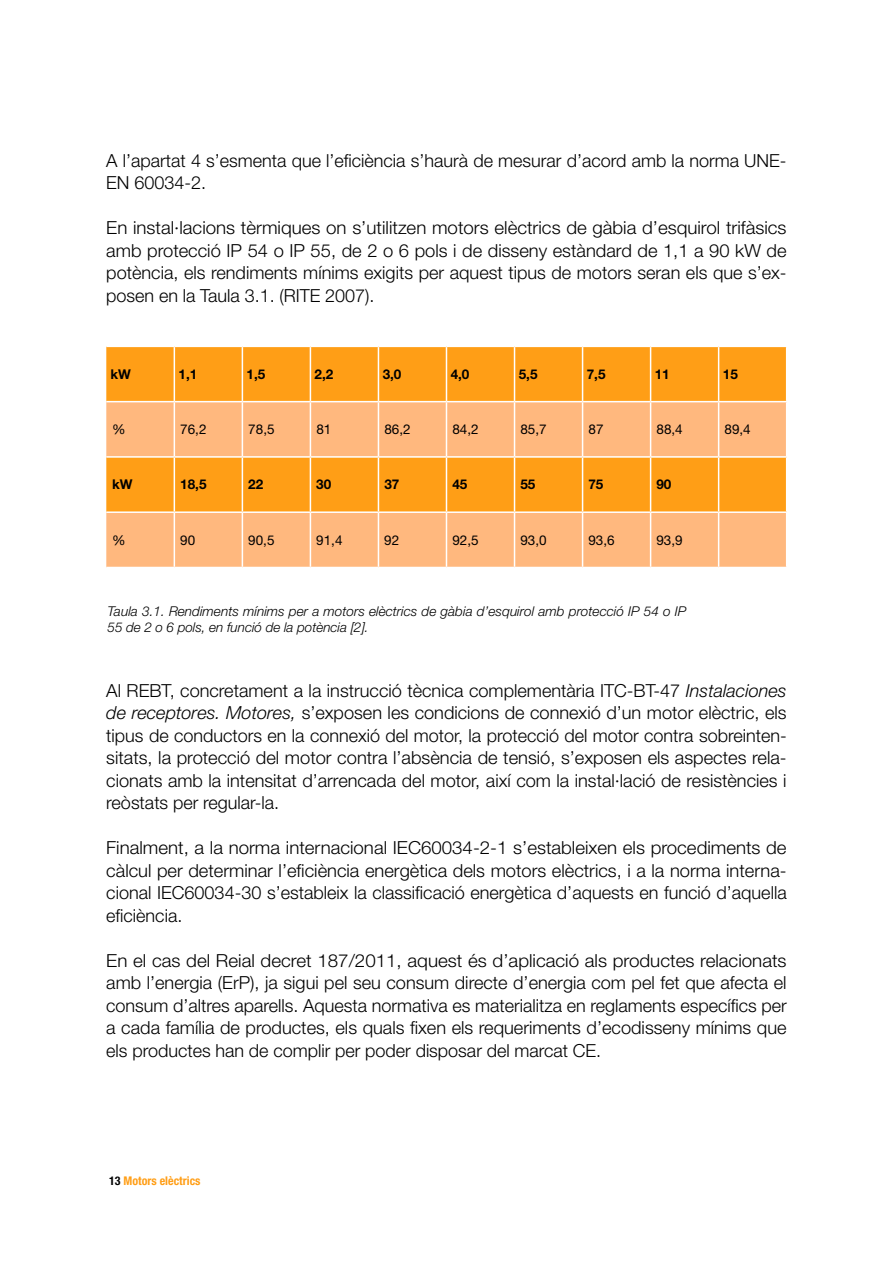
<style>
.page{position:relative;width:893px;height:1263px;background:#fff}
.page>*{position:absolute;margin:0;border:0;box-sizing:border-box;transform-origin:0 0}
.t1{font:300 18px/22.5px "Helvetica Neue LT Std";color:#000;text-align:justify;scale:1.04 1}
.t2{font:300 18px/22.5px "Helvetica Neue LT Std";color:#000}
.t3{font:italic 300 13.5px/16.5px "Helvetica Neue LT Std";color:#000}
.t4{font:13.5px "Helvetica Neue LT Std";color:#000}
.t5{font:700 13.5px "Helvetica Neue LT Std";color:#000}
.t6{font:700 condensed 12px "Helvetica Neue LT Std";color:#ff9e16}
.s1{font-style:italic}
.s2{color:#000}
</style>
<div class="page">
<div style="left:106px;top:347px;width:680px;height:54px;background:#ff9e16"></div>
<svg style="left:106px;top:402px;width:680px;height:165px;background:#ffb05d"></svg>
<hr style="left:174px;top:347px;width:1px;height:54px;background:#fff">
<hr style="left:242px;top:347px;width:1px;height:54px;background:#fff">
<hr style="left:310px;top:347px;width:1px;height:54px;background:#fff">
<hr style="left:378px;top:347px;width:1px;height:54px;background:#fff">
<hr style="left:446px;top:347px;width:1px;height:54px;background:#fff">
<hr style="left:514px;top:347px;width:1px;height:54px;background:#fff">
<hr style="left:582px;top:347px;width:1px;height:54px;background:#fff">
<hr style="left:650px;top:347px;width:1px;height:54px;background:#fff">
<hr style="left:718px;top:347px;width:1px;height:54px;background:#fff">
<hr style="left:174px;top:402px;width:1px;height:54px;background:#fff">
<hr style="left:242px;top:402px;width:1px;height:54px;background:#fff">
<hr style="left:310px;top:402px;width:1px;height:54px;background:#fff">
<hr style="left:378px;top:402px;width:1px;height:54px;background:#fff">
<hr style="left:446px;top:402px;width:1px;height:54px;background:#fff">
<hr style="left:514px;top:402px;width:1px;height:54px;background:#fff">
<hr style="left:582px;top:402px;width:1px;height:54px;background:#fff">
<hr style="left:650px;top:402px;width:1px;height:54px;background:#fff">
<hr style="left:718px;top:402px;width:1px;height:54px;background:#fff">
<hr style="left:106px;top:456px;width:68px;height:2px;background:#fff">
<hr style="left:174px;top:456px;width:68px;height:2px;background:#fff">
<hr style="left:174px;top:458px;width:1px;height:53px;background:#fff">
<hr style="left:242px;top:456px;width:68px;height:2px;background:#fff">
<hr style="left:242px;top:458px;width:1px;height:53px;background:#fff">
<hr style="left:310px;top:456px;width:68px;height:2px;background:#fff">
<hr style="left:310px;top:458px;width:1px;height:53px;background:#fff">
<hr style="left:378px;top:456px;width:68px;height:2px;background:#fff">
<hr style="left:378px;top:458px;width:1px;height:53px;background:#fff">
<hr style="left:446px;top:456px;width:68px;height:2px;background:#fff">
<hr style="left:446px;top:458px;width:1px;height:53px;background:#fff">
<hr style="left:514px;top:456px;width:69px;height:2px;background:#fff">
<hr style="left:514px;top:458px;width:1px;height:53px;background:#fff">
<hr style="left:583px;top:456px;width:68px;height:2px;background:#fff">
<hr style="left:582px;top:458px;width:1px;height:53px;background:#fff">
<hr style="left:651px;top:456px;width:68px;height:2px;background:#fff">
<hr style="left:650px;top:458px;width:1px;height:53px;background:#fff">
<hr style="left:719px;top:456px;width:68px;height:2px;background:#fff">
<hr style="left:718px;top:458px;width:1px;height:53px;background:#fff">
<hr style="left:106px;top:511px;width:68px;height:2px;background:#fff">
<hr style="left:174px;top:511px;width:68px;height:2px;background:#fff">
<hr style="left:174px;top:513px;width:1px;height:54px;background:#fff">
<hr style="left:242px;top:511px;width:68px;height:2px;background:#fff">
<hr style="left:242px;top:513px;width:1px;height:54px;background:#fff">
<hr style="left:310px;top:511px;width:68px;height:2px;background:#fff">
<hr style="left:310px;top:513px;width:1px;height:54px;background:#fff">
<hr style="left:378px;top:511px;width:68px;height:2px;background:#fff">
<hr style="left:378px;top:513px;width:1px;height:54px;background:#fff">
<hr style="left:446px;top:511px;width:68px;height:2px;background:#fff">
<hr style="left:446px;top:513px;width:1px;height:54px;background:#fff">
<hr style="left:514px;top:511px;width:69px;height:2px;background:#fff">
<hr style="left:514px;top:513px;width:1px;height:54px;background:#fff">
<hr style="left:583px;top:511px;width:68px;height:2px;background:#fff">
<hr style="left:582px;top:513px;width:1px;height:54px;background:#fff">
<hr style="left:651px;top:511px;width:68px;height:2px;background:#fff">
<hr style="left:650px;top:513px;width:1px;height:54px;background:#fff">
<hr style="left:719px;top:511px;width:68px;height:2px;background:#fff">
<hr style="left:718px;top:513px;width:1px;height:54px;background:#fff">
<p class="t2" style="left:106px;top:148px;width:682px">A l’apartat 4 s’esmenta que l’eficiència s’haurà de mesurar d’acord amb la norma UNE-<br>EN 60034-2.</p>
<p class="t1" style="left:106px;top:216px;width:656px">En instal·lacions tèrmiques on s’utilitzen motors elèctrics de gàbia d’esquirol trifàsics amb protecció IP 54 o IP 55, de 2 o 6 pols i de disseny estàndard de 1,1 a 90 kW de potència, els rendiments mínims exigits per aquest tipus de motors seran els que s’ex&shy;posen en la Taula 3.1. (RITE 2007).</p>
<p class="t5" style="left:111px;top:366px;width:22px">kW</p>
<p class="t5" style="left:179px;top:366px;width:20px">1,1</p>
<p class="t5" style="left:247px;top:366px;width:20px">1,5</p>
<p class="t5" style="left:315px;top:366px;width:20px">2,2</p>
<p class="t5" style="left:383px;top:366px;width:20px">3,0</p>
<p class="t5" style="left:451px;top:366px;width:20px">4,0</p>
<p class="t5" style="left:519px;top:366px;width:20px">5,5</p>
<p class="t5" style="left:587px;top:366px;width:20px">7,5</p>
<p class="t5" style="left:655px;top:366px;width:17px">11</p>
<p class="t5" style="left:723px;top:366px;width:17px">15</p>
<p class="t4" style="left:112px;top:421px;width:15px">%</p>
<p class="t4" style="left:180px;top:421px;width:28px">76,2</p>
<p class="t4" style="left:248px;top:421px;width:28px">78,5</p>
<p class="t4" style="left:316px;top:421px;width:17px">81</p>
<p class="t4" style="left:384px;top:421px;width:28px">86,2</p>
<p class="t4" style="left:452px;top:421px;width:28px">84,2</p>
<p class="t4" style="left:520px;top:421px;width:28px">85,7</p>
<p class="t4" style="left:588px;top:421px;width:17px">87</p>
<p class="t4" style="left:656px;top:421px;width:28px">88,4</p>
<p class="t4" style="left:724px;top:421px;width:28px">89,4</p>
<p class="t5" style="left:112px;top:476px;width:22px">kW</p>
<p class="t5" style="left:180px;top:476px;width:28px">18,5</p>
<p class="t5" style="left:248px;top:476px;width:17px">22</p>
<p class="t5" style="left:316px;top:476px;width:17px">30</p>
<p class="t5" style="left:384px;top:476px;width:17px">37</p>
<p class="t5" style="left:452px;top:476px;width:17px">45</p>
<p class="t5" style="left:520px;top:476px;width:17px">55</p>
<p class="t5" style="left:588px;top:476px;width:17px">75</p>
<p class="t5" style="left:656px;top:476px;width:17px">90</p>
<p class="t4" style="left:112px;top:532px;width:15px">%</p>
<p class="t4" style="left:180px;top:532px;width:17px">90</p>
<p class="t4" style="left:248px;top:532px;width:28px">90,5</p>
<p class="t4" style="left:316px;top:532px;width:28px">91,4</p>
<p class="t4" style="left:384px;top:532px;width:17px">92</p>
<p class="t4" style="left:452px;top:532px;width:28px">92,5</p>
<p class="t4" style="left:520px;top:532px;width:28px">93,0</p>
<p class="t4" style="left:588px;top:532px;width:28px">93,6</p>
<p class="t4" style="left:656px;top:532px;width:28px">93,9</p>
<p class="t3" style="left:108px;top:602px;width:580px">Taula 3.1. Rendiments mínims per a motors elèctrics de gàbia d’esquirol amb protecció IP 54 o IP<br>55 de 2 o 6 pols, en funció de la potència [2].</p>
<p class="t2" style="left:106px;top:679px;width:682px;text-align:justify">Al REBT, concretament a la instrucció tècnica complementària ITC-BT-47 <span class="s1">Instalaciones de receptores. Motores,</span> s’exposen les condicions de connexió d’un motor elèctric, els tipus de conductors en la connexió del motor, la protecció del motor contra sobreinten&shy;sitats, la protecció del motor contra l’absència de tensió, s’exposen els aspectes rela&shy;cionats amb la intensitat d’arrencada del motor, així com la instal·lació de resistències i reòstats per regular-la.</p>
<p class="t1" style="left:106px;top:836px;width:656px">Finalment, a la norma internacional IEC60034-2-1 s’estableixen els procediments de càlcul per determinar l’eficiència energètica dels motors elèctrics, i a la norma interna&shy;cional IEC60034-30 s’estableix la classificació energètica d’aquests en funció d’aquella eficiència.</p>
<p class="t1" style="left:106px;top:949px;width:656px">En el cas del Reial decret 187/2011, aquest és d’aplicació als productes relacionats amb l’energia (ErP), ja sigui pel seu consum directe d’energia com pel fet que afecta el consum d’altres aparells. Aquesta normativa es materialitza en reglaments específics per a cada família de productes, els quals fixen els requeriments d’ecodisseny mínims que els productes han de complir per poder disposar del marcat CE.</p>
<p class="t6" style="left:109px;top:1174px;width:93px"><span class="s2">13</span> Motors elèctrics</p>
</div>
